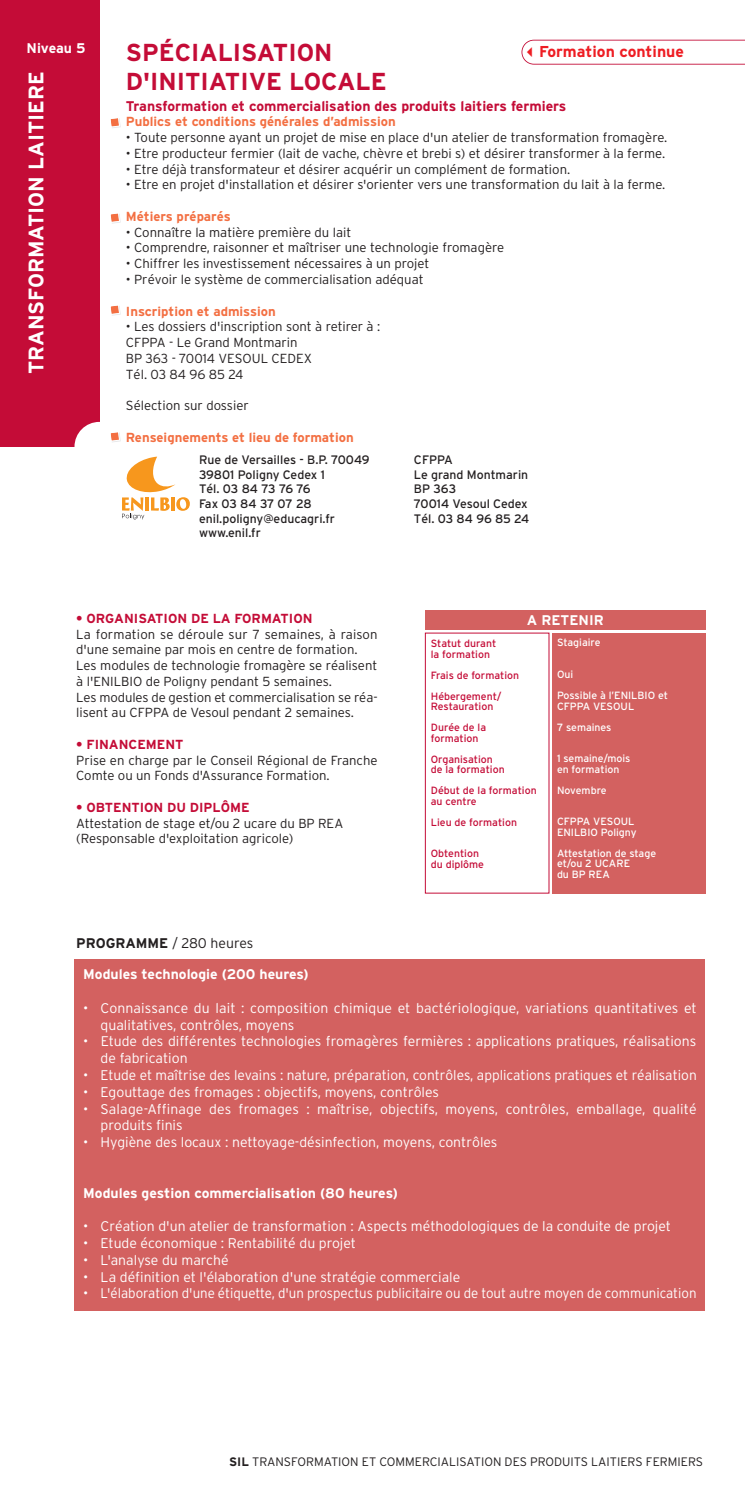
<style>
.page{position:relative;width:745px;height:1489px;background:#fff}
.page>*{position:absolute;margin:0;border:0;box-sizing:border-box;transform-origin:0 0}
.t1{font:700 24.5px "Interstate";color:#c40c37}
.t2{font:700 21px "Interstate";color:#fff}
.t3{font:700 15.75px "Interstate";color:#ee1d23}
.t4{font:300 14px/16.8px "Interstate";color:#fff}
.t5{font:700 14px "Interstate";color:#fff}
.t6{font:700 14px "Interstate";color:#c40c37}
.t7{font:300 14px "Interstate";color:#231f20}
.t8{font:300 13.12px/15.8px "Interstate";color:#231f20}
.t9{font:700 13.12px "Interstate";color:#f36f42}
.t10{font:700 13.12px "Interstate";color:#c40c37}
.t11{font:12.25px/14.7px "Interstate";color:#231f20}
.t12{font:300 12.25px "Interstate";color:#231f20}
.t13{font:10.5px/21px "Interstate";color:#c40c37}
.t14{font:10.5px/10.5px "Interstate";color:#fff}
.s1{font-weight:700}
</style>
<div class="page">
<div style="left:74px;top:959px;width:630px;height:351px;background:#d36160"></div>
<div style="left:0;top:0;width:99px;height:446px;background:#c40c37"></div>
<div style="left:74px;top:422px;width:50px;height:49px;background:#fff;border-radius:50%"></div>
<svg style="left:122px;top:456px;width:68px;height:63px"></svg>
<svg style="left:110px;top:118px;width:11px;height:10px"></svg>
<svg style="left:110px;top:305px;width:11px;height:11px"></svg>
<svg style="left:110px;top:432px;width:11px;height:10px"></svg>
<svg style="left:110px;top:213px;width:11px;height:11px"></svg>
<div style="left:551px;top:632px;width:154px;height:261px;background:#d36160"></div>
<div style="left:425px;top:632px;width:124px;height:261px;border:1px solid #c40c37"></div>
<div style="left:425px;top:610px;width:280px;height:20px;background:#d36160"></div>
<svg style="left:521px;top:40px;width:223px;height:25px"></svg>
<p class="t5" style="left:27px;top:42px;width:60px">Niveau 5</p>
<h2 class="t2" style="left:28px;top:374px;width:304px;rotate:-90deg">TRANSFORMATION LAITIERE</h2>
<h1 class="t1" style="left:126px;top:43px;width:208px">SPÉCIALISATION</h1>
<p class="t3" style="left:538px;top:46px;width:146px">Formation continue</p>
<h1 class="t1" style="left:126px;top:73px;width:262px">D'INITIATIVE LOCALE</h1>
<p class="t6" style="left:126px;top:101px;width:441px">Transformation et commercialisation des produits laitiers fermiers</p>
<p class="t9" style="left:126px;top:117px;width:271px">Publics et conditions générales d’admission</p>
<p class="t8" style="left:126px;top:131px;width:542px">• Toute personne ayant un projet de mise en place d'un atelier de transformation fromagère.</p>
<p class="t8" style="left:126px;top:146px;width:540px">• Etre producteur fermier (lait de vache, chèvre et brebi s) et désirer transformer à la ferme.</p>
<p class="t8" style="left:126px;top:162px;width:445px">• Etre déjà transformateur et désirer acquérir un complément de formation.</p>
<p class="t8" style="left:126px;top:178px;width:540px">• Etre en projet d'installation et désirer s'orienter vers une transformation du lait à la ferme.</p>
<p class="t9" style="left:126px;top:211px;width:106px">Métiers préparés</p>
<p class="t8" style="left:126px;top:225px;width:227px">• Connaître la matière première du lait</p>
<p class="t8" style="left:126px;top:241px;width:379px">• Comprendre, raisonner et maîtriser une technologie fromagère</p>
<p class="t8" style="left:126px;top:257px;width:305px">• Chiffrer les investissement nécessaires à un projet</p>
<p class="t8" style="left:126px;top:272px;width:299px">• Prévoir le système de commercialisation adéquat</p>
<p class="t9" style="left:126px;top:306px;width:151px">Inscription et admission</p>
<p class="t8" style="left:126px;top:320px;width:256px">• Les dossiers d'inscription sont à retirer à :<br>CFPPA - Le Grand Montmarin<br>BP 363 - 70014 VESOUL CEDEX<br>Tél. 03 84 96 85 24</p>
<p class="t8" style="left:126px;top:398px;width:124px">Sélection sur dossier</p>
<p class="t9" style="left:126px;top:432px;width:229px">Renseignements et lieu de formation</p>
<p class="t11" style="left:199px;top:453px;width:172px">Rue de Versailles - B.P. 70049<br>39801 Poligny Cedex 1<br>Tél. 03 84 73 76 76<br>Fax 03 84 37 07 28 enil.poligny@educagri.fr www.enil.fr</p>
<p class="t11" style="left:413px;top:453px;width:117px">CFPPA<br>Le grand Montmarin<br>BP 363<br>70014 Vesoul Cedex<br>Tél. 03 84 96 85 24</p>
<p class="t10" style="left:76px;top:613px;width:238px">• ORGANISATION DE LA FORMATION</p>
<p class="t8" style="left:76px;top:627px;width:302px">La formation se déroule sur 7 semaines, à raison d'une semaine par mois en centre de formation.<br>Les modules de technologie fromagère se réalisent à l'ENILBIO de Poligny pendant 5 semaines.<br>Les modules de gestion et commercialisation se réa&shy;lisent au CFPPA de Vesoul pendant 2 semaines.</p>
<p class="t10" style="left:76px;top:739px;width:109px">• FINANCEMENT</p>
<p class="t8" style="left:76px;top:753px;width:303px">Prise en charge par le Conseil Régional de Franche<br>Comte ou un Fonds d'Assurance Formation.</p>
<p class="t10" style="left:76px;top:802px;width:175px">• OBTENTION DU DIPLÔME</p>
<p class="t8" style="left:76px;top:816px;width:268px">Attestation de stage et/ou 2 ucare du BP REA (Responsable d'exploitation agricole)</p>
<p class="t7" style="left:76px;top:937px;width:178px"><span class="s1">PROGRAMME</span> / 280 heures</p>
<p class="t5" style="left:526px;top:614px;width:78px">A RETENIR</p>
<p class="t13" style="left:430px;top:639px;width:67px;line-height:10.5px">Statut durant la formation</p>
<p class="t13" style="left:430px;top:665px;width:90px">Frais de formation<br>Hébergement/</p>
<p class="t13" style="left:430px;top:696px;width:64px">Restauration<br>Durée de la</p>
<p class="t13" style="left:430px;top:728px;width:63px">formation<br>Organisation</p>
<p class="t13" style="left:430px;top:759px;width:107px">de la formation<br>Début de la formation</p>
<p class="t13" style="left:430px;top:791px;width:88px">au centre<br>Lieu de formation</p>
<p class="t13" style="left:430px;top:849px;width:55px;line-height:10.5px">Obtention du diplôme</p>
<p class="t14" style="left:556px;top:638px;width:45px">Stagiaire</p>
<p class="t14" style="left:556px;top:664px;width:112px;line-height:21px">Oui<br>Possible à l’ENILBIO et</p>
<p class="t14" style="left:556px;top:696px;width:79px;line-height:21px">CFPPA VESOUL<br>7 semaines</p>
<p class="t14" style="left:556px;top:754px;width:75px">1 semaine/mois en formation</p>
<p class="t14" style="left:556px;top:785px;width:51px">Novembre</p>
<p class="t14" style="left:556px;top:817px;width:81px">CFPPA VESOUL<br>ENILBIO Poligny</p>
<p class="t14" style="left:556px;top:848px;width:101px">Attestation de stage et/ou 2 UCARE<br>du BP REA</p>
<p class="t5" style="left:83px;top:968px;width:227px">Modules technologie (200 heures)</p>
<p class="t4" style="left:101px;top:1000px;width:597px;text-indent:-17px">• Connaissance du lait : composition chimique et bactériologique, variations quantitatives et qualitatives, contrôles, moyens</p>
<p class="t4" style="left:101px;top:1034px;width:597px;text-indent:-17px">• Etude des différentes technologies fromagères fermières : applications pratiques, réalisations de fabrication</p>
<p class="t4" style="left:83px;top:1067px;width:614px">• Etude et maîtrise des levains : nature, préparation, contrôles, applications pratiques et réalisation</p>
<p class="t4" style="left:83px;top:1084px;width:357px">• Egouttage des fromages : objectifs, moyens, contrôles</p>
<p class="t4" style="left:101px;top:1101px;width:597px;text-indent:-17px">• Salage-Affinage des fromages : maîtrise, objectifs, moyens, contrôles, emballage, qualité produits finis</p>
<p class="t4" style="left:83px;top:1134px;width:415px">• Hygiène des locaux : nettoyage-désinfection, moyens, contrôles</p>
<p class="t5" style="left:83px;top:1187px;width:316px">Modules gestion commercialisation (80 heures)</p>
<p class="t4" style="left:83px;top:1218px;width:589px">• Création d'un atelier de transformation : Aspects méthodologiques de la conduite de projet</p>
<p class="t4" style="left:83px;top:1235px;width:274px">• Etude économique : Rentabilité du projet</p>
<p class="t4" style="left:83px;top:1252px;width:147px">• L'analyse du marché</p>
<p class="t4" style="left:83px;top:1269px;width:378px">• La définition et l'élaboration d'une stratégie commerciale</p>
<p class="t4" style="left:83px;top:1286px;width:614px">• L'élaboration d'une étiquette, d'un prospectus publicitaire ou de tout autre moyen de communication</p>
<p class="t12" style="left:229px;top:1456px;width:475px"><span class="s1">SIL</span> TRANSFORMATION ET COMMERCIALISATION DES PRODUITS LAITIERS FERMIERS</p>
</div>
